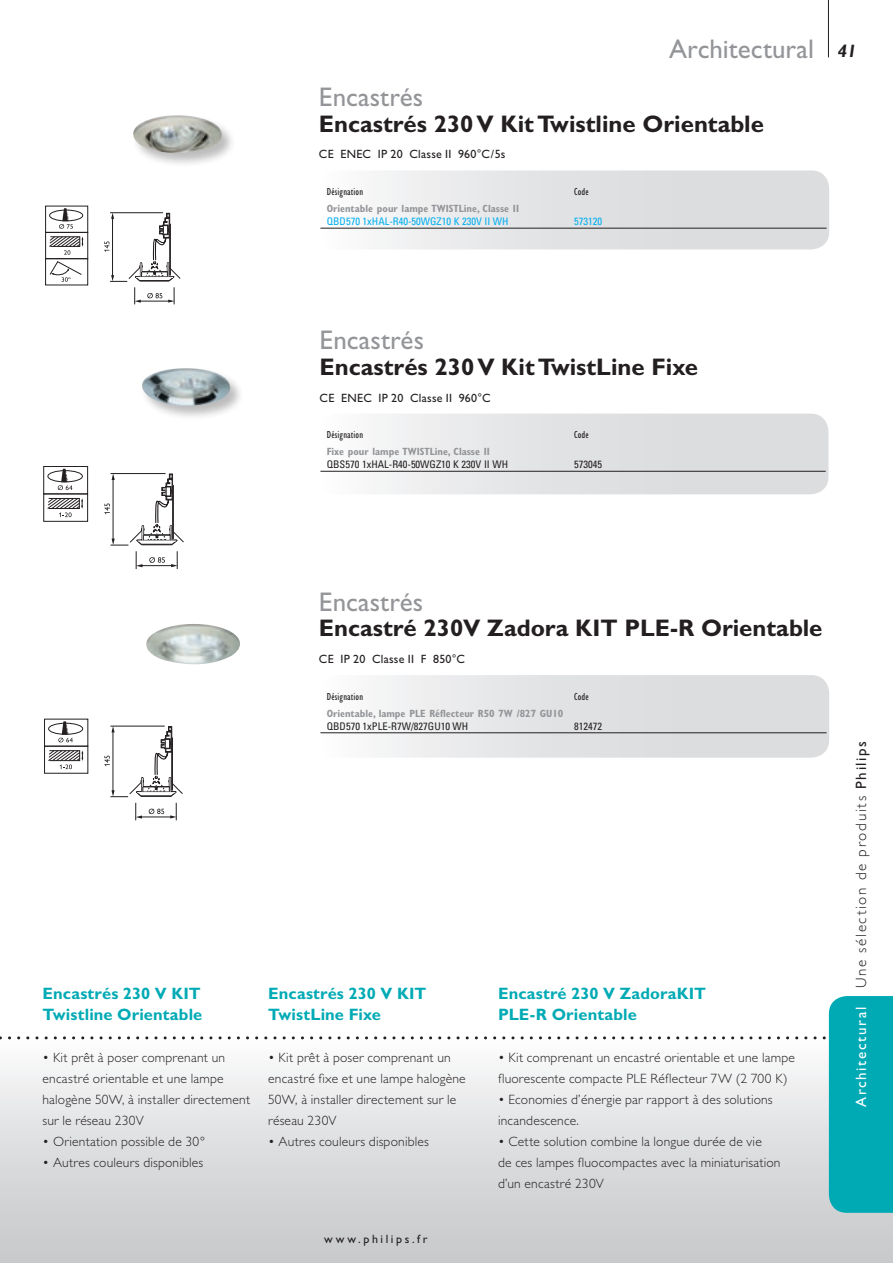
<style>
.page{position:relative;width:893px;height:1263px;background:#fff}
.page>*{position:absolute;margin:0;border:0;box-sizing:border-box;transform-origin:0 0}
.t1{font:27px "Gill Sans";letter-spacing:.005em;color:#939598}
.t2{font:700 24px "Gill Sans";color:#231f20}
.t3{font:italic 700 18px "Gill Sans";color:#231f20}
.t4{font:700 16.5px/21px "Gill Sans";letter-spacing:.01em;color:#00aab5}
.t5{font:300 15px "Gill Sans";letter-spacing:.11em;color:#231f20}
.t6{font:300 13.5px/21px "Gill Sans";letter-spacing:.015em;color:#231f20}
.t7{font:12px "Gill Sans";letter-spacing:.025em;color:#231f20}
.t8{font:12px "Gill Sans";letter-spacing:.215em;color:#231f20}
.t9{font:700 condensed 10.5px "Gill Sans";color:#939598}
.t10{font:condensed 10.5px "Univers";color:#231f20}
.t11{font:condensed 10.5px "Gill Sans";letter-spacing:.02em;color:#231f20}
.t12{font:condensed 10.5px "Univers";color:#00aeef}
.s1{font-weight:400;color:#fff}
.s2{font-weight:400}
</style>
<div class="page">
<hr style="left:828px;top:0;width:1px;height:57px;background:#231f20">
<div style="left:0;top:1037px;width:893px;height:226px;background:#cccdcf"></div>
<svg style="left:0;top:996px;width:893px;height:217px"></svg>
<img style="left:133px;top:115px;width:89px;height:38px">
<svg style="left:320px;top:170px;width:509px;height:79px"></svg>
<hr style="left:320px;top:228px;width:506px;height:1px;background:#231f20">
<div style="left:45px;top:258px;width:43px;height:27px;border:1px solid #231f20"></div>
<svg style="left:49px;top:261px;width:33px;height:21px"></svg>
<svg style="left:104px;top:212px;width:76px;height:92px"></svg>
<div style="left:45px;top:232px;width:43px;height:27px;border:1px solid #231f20"></div>
<svg style="left:49px;top:236px;width:34px;height:19px"></svg>
<div style="left:45px;top:206px;width:43px;height:27px;border:1px solid #231f20"></div>
<svg style="left:50px;top:210px;width:33px;height:11px"></svg>
<div style="left:49px;top:210px;width:34px;height:11px;border:1px solid #231f20;border-radius:50%"></div>
<svg style="left:59px;top:208px;width:14px;height:21px"></svg>
<img style="left:142px;top:368px;width:88px;height:38px">
<svg style="left:320px;top:414px;width:508px;height:80px"></svg>
<hr style="left:320px;top:471px;width:506px;height:1px;background:#231f20">
<svg style="left:104px;top:473px;width:80px;height:96px"></svg>
<div style="left:43px;top:466px;width:45px;height:28px;border:1px solid #231f20"></div>
<svg style="left:48px;top:471px;width:34px;height:11px"></svg>
<div style="left:48px;top:470px;width:35px;height:12px;border:1px solid #231f20;border-radius:50%"></div>
<svg style="left:58px;top:469px;width:14px;height:21px"></svg>
<div style="left:43px;top:494px;width:45px;height:28px;border:1px solid #231f20"></div>
<svg style="left:47px;top:498px;width:36px;height:19px"></svg>
<img style="left:146px;top:624px;width:94px;height:41px">
<svg style="left:320px;top:675px;width:509px;height:83px"></svg>
<hr style="left:320px;top:732px;width:506px;height:1px;background:#231f20">
<svg style="left:104px;top:725px;width:79px;height:95px"></svg>
<svg style="left:49px;top:723px;width:34px;height:11px"></svg>
<div style="left:48px;top:723px;width:35px;height:12px;border:1px solid #231f20;border-radius:50%"></div>
<svg style="left:58px;top:721px;width:15px;height:21px"></svg>
<div style="left:44px;top:746px;width:44px;height:28px;border:1px solid #231f20"></div>
<svg style="left:48px;top:750px;width:35px;height:19px"></svg>
<h1 class="t1" style="left:669px;top:33px;width:146px">Architectural</h1>
<h1 class="t1" style="left:319px;top:82px;width:106px">Encastrés</h1>
<h2 class="t2" style="left:319px;top:109px;width:447px">Encastrés 230 V Kit Twistline Orientable</h2>
<p class="t7" style="left:319px;top:147px;width:188px">CE ENEC IP 20 Classe II 960°C/5s</p>
<p class="t11" style="left:327px;top:186px;width:38px">Désignation</p>
<p class="t11" style="left:574px;top:186px;width:16px">Code</p>
<p class="t9" style="left:327px;top:202px;width:194px">Orientable pour lampe TWISTLine, Classe II</p>
<p class="t12" style="left:327px;top:215px;width:183px">QBD570 1xHAL-R40-50WGZ10 K 230V II WH</p>
<p class="t12" style="left:574px;top:215px;width:29px">573120</p>
<h3 class="t3" style="left:838px;top:40px;width:20px">41</h3>
<h1 class="t1" style="left:320px;top:325px;width:106px">Encastrés</h1>
<h2 class="t2" style="left:320px;top:352px;width:380px">Encastrés 230 V Kit TwistLine Fixe</h2>
<p class="t7" style="left:320px;top:391px;width:173px">CE ENEC IP 20 Classe II 960°C</p>
<p class="t11" style="left:327px;top:429px;width:38px">Désignation</p>
<p class="t11" style="left:574px;top:429px;width:16px">Code</p>
<p class="t9" style="left:327px;top:445px;width:165px">Fixe pour lampe TWISTLine, Classe II</p>
<p class="t10" style="left:327px;top:458px;width:183px">QBS570 1xHAL-R40-50WGZ10 K 230V II WH</p>
<p class="t10" style="left:574px;top:458px;width:29px">573045</p>
<h1 class="t1" style="left:319px;top:586px;width:106px">Encastrés</h1>
<h2 class="t2" style="left:319px;top:614px;width:505px">Encastré 230V Zadora KIT PLE-R Orientable</h2>
<p class="t7" style="left:319px;top:652px;width:148px">CE IP 20 Classe II F 850°C</p>
<p class="t11" style="left:327px;top:690px;width:38px">Désignation</p>
<p class="t11" style="left:574px;top:690px;width:16px">Code</p>
<p class="t9" style="left:327px;top:707px;width:238px">Orientable, lampe PLE Réflecteur R50 7W /827 GU10</p>
<p class="t10" style="left:327px;top:720px;width:143px">QBD570 1xPLE-R7W/827GU10 WH</p>
<p class="t10" style="left:574px;top:720px;width:29px">812472</p>
<p class="t4" style="left:43px;top:983px;width:161px">Encastrés 230 V KIT<br>Twistline Orientable</p>
<p class="t6" style="left:43px;top:1047px;width:209px">• Kit prêt à poser comprenant un encastré orientable et une lampe halogène 50W, à installer directement sur le réseau 230V</p>
<p class="t6" style="left:43px;top:1131px;width:164px">• Orientation possible de 30°</p>
<p class="t6" style="left:43px;top:1152px;width:162px">• Autres couleurs disponibles</p>
<p class="t4" style="left:268px;top:983px;width:160px">Encastrés 230 V KIT<br>TwistLine Fixe</p>
<p class="t6" style="left:268px;top:1047px;width:199px">• Kit prêt à poser comprenant un encastré fixe et une lampe halogène<br>50W, à installer directement sur le réseau 230V</p>
<p class="t6" style="left:268px;top:1131px;width:162px">• Autres couleurs disponibles</p>
<p class="t8" style="left:324px;top:1232px;width:105px">www.philips.fr</p>
<p class="t4" style="left:498px;top:983px;width:210px">Encastré 230 V ZadoraKIT<br>PLE-R Orientable</p>
<p class="t6" style="left:498px;top:1047px;width:298px">• Kit comprenant un encastré orientable et une lampe fluorescente compacte PLE Réflecteur 7W (2 700 K)</p>
<p class="t6" style="left:498px;top:1089px;width:276px">• Economies d’énergie par rapport à des solutions incandescence.</p>
<p class="t6" style="left:498px;top:1131px;width:284px">• Cette solution combine la longue durée de vie<br>de ces lampes fluocompactes avec la miniaturisation d’un encastré 230V</p>
<p class="t5" style="left:853px;top:1107px;width:367px;rotate:-90deg"><span class="s1">Architectural</span> Une sélection de produits <span class="s2">Philips</span></p>
</div>
